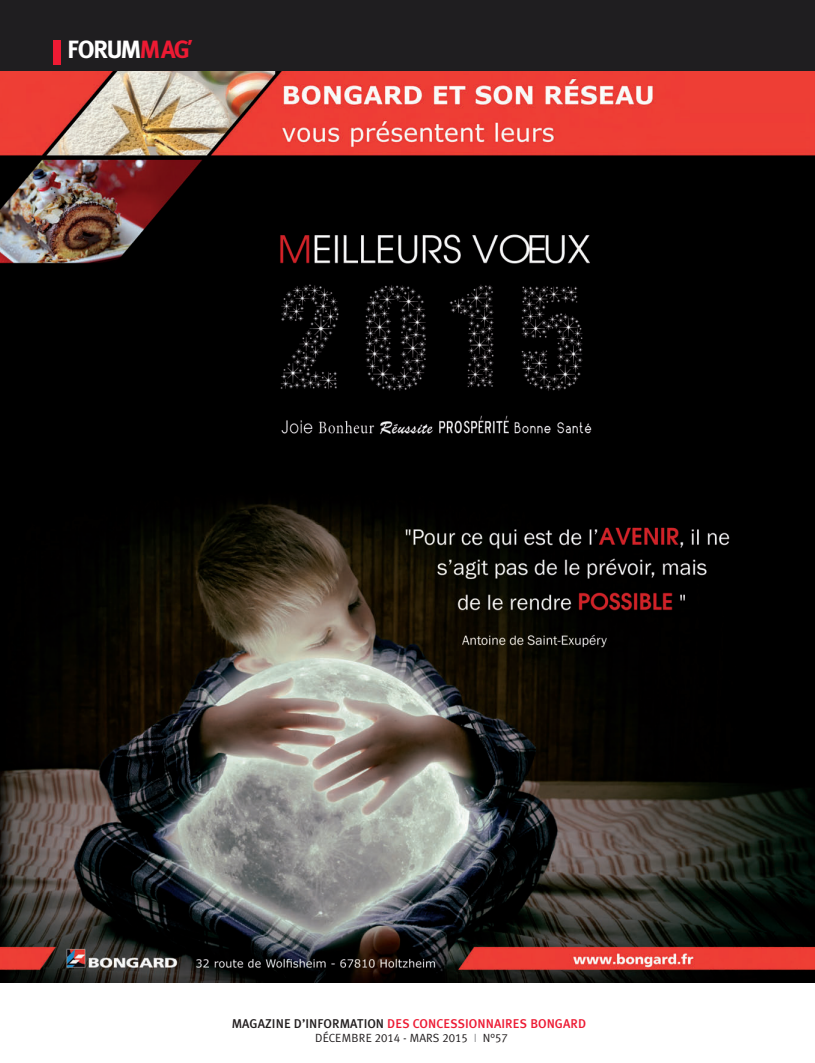
<style>
.page{position:relative;width:815px;height:1063px;background:#fff}
.page>*{position:absolute;margin:0;border:0;box-sizing:border-box;transform-origin:0 0}
.t1{font:700 25px "Meta Plus";letter-spacing:-.065em;color:#fff}
.t2{font:12.75px "Meta Plus Medium Caps";color:#ed1a33}
.t3{font:11.88px "Meta Plus Normal Caps";color:#231f20}
.s1{color:#ed1a33}
.s2{font-family:"Univers";font-stretch:condensed;color:#ed1a33}
.s3{color:#231f20}
.s4{color:#939598}
</style>
<div class="page">
<img style="left:0;top:71px;width:815px;height:911px">
<div style="left:0;top:0;width:815px;height:71px;background:#1f1e20"></div>
<div style="left:53px;top:40px;width:7px;height:25px;background:#ed1a33"></div>
<h1 class="t1" style="left:67px;top:39px;width:127px">FORUM<span class="s1">MAG</span><span class="s2">’</span></h1>
<p class="t2" style="left:232px;top:1016px;width:356px"><span class="s3">MAGAZINE D’INFORMATION</span> DES CONCESSIONNAIRES BONGARD</p>
<p class="t3" style="left:315px;top:1031px;width:194px">DÉCEMBRE 2014 - MARS 2015 <span class="s4">I</span> N°57</p>
</div>
